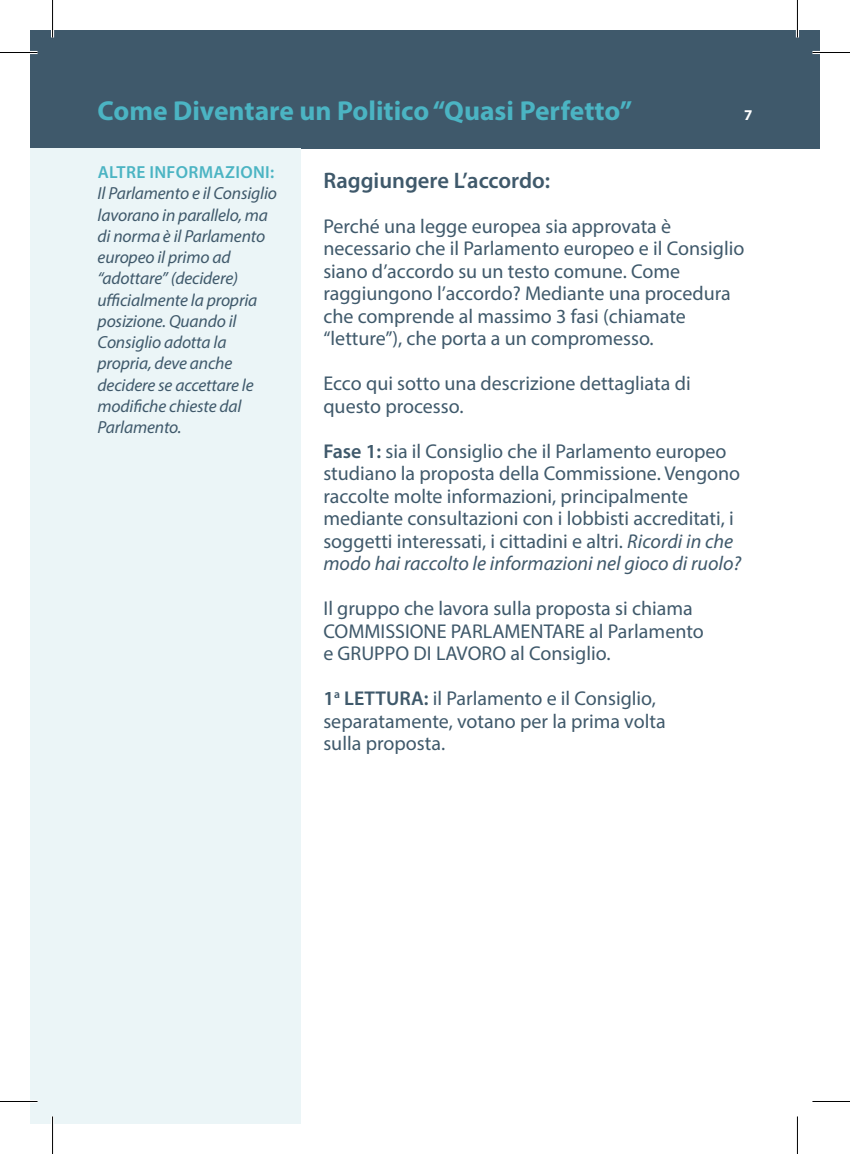
<style>
.page{position:relative;width:850px;height:1154px;background:#fff}
.page>*{position:absolute;margin:0;border:0;box-sizing:border-box;transform-origin:0 0}
.t1{font:700 27.5px "Myriad Pro";color:#4bb4c3}
.t2{font:600 22.5px "Myriad Pro";color:#3f596b}
.t3{font:20px/22.5px "Myriad Pro";color:#3f596b}
.t4{font:italic 17.5px/21.2px "Myriad Pro";letter-spacing:-.01em;color:#3f596b}
.t5{font:600 17.5px "Myriad Pro";letter-spacing:.02em;color:#4bb4c3}
.t6{font:700 15px "Myriad Pro";color:#fff}
.s1{font-weight:600}
.s2{font-style:italic}
</style>
<div class="page">
<div style="left:30px;top:30px;width:789px;height:118px;background:#3f596b"></div>
<div style="left:52px;top:148px;width:249px;height:976px;background:#ebf5f7"></div>
<div style="left:30px;top:148px;width:22px;height:976px;background:#ebf5f7"></div>
<hr style="left:0;top:51px;width:38px;height:3px;background:#fff">
<hr style="left:812px;top:51px;width:37px;height:3px;background:#fff">
<hr style="left:0;top:1100px;width:38px;height:3px;background:#fff">
<hr style="left:51px;top:0;width:3px;height:38px;background:#fff">
<hr style="left:51px;top:1116px;width:3px;height:38px;background:#fff">
<hr style="left:795px;top:0;width:3px;height:38px;background:#fff">
<hr style="left:0;top:52px;width:38px;height:1px;background:#000">
<hr style="left:812px;top:52px;width:37px;height:1px;background:#000">
<hr style="left:0;top:1101px;width:38px;height:1px;background:#000">
<hr style="left:812px;top:1101px;width:37px;height:1px;background:#000">
<hr style="left:52px;top:0;width:1px;height:38px;background:#000">
<hr style="left:52px;top:1116px;width:1px;height:38px;background:#000">
<hr style="left:796px;top:0;width:1px;height:38px;background:#000">
<hr style="left:796px;top:1116px;width:1px;height:38px;background:#000">
<h1 class="t1" style="left:98px;top:93px;width:535px">Come Diventare un Politico “Quasi Perfetto”</h1>
<p class="t6" style="left:743px;top:105px;width:10px">7</p>
<p class="t5" style="left:98px;top:161px;width:178px">ALTRE INFORMAZIONI:</p>
<p class="t4" style="left:98px;top:183px;width:181px">Il Parlamento e il Consiglio lavorano in parallelo, ma di norma è il Parlamento europeo il primo ad “adottare” (decidere) ufficialmente la propria posizione. Quando il<br>Consiglio adotta la propria, deve anche decidere se accettare le modifiche chieste dal<br>Parlamento.</p>
<p class="t2" style="left:323px;top:166px;width:228px">Raggiungere L’accordo:</p>
<p class="t3" style="left:323px;top:214px;width:422px">Perché una legge europea sia approvata è necessario che il Parlamento europeo e il Consiglio siano d’accordo su un testo comune. Come raggiungono l’accordo? Mediante una procedura che comprende al massimo 3 fasi (chiamate “letture”), che porta a un compromesso.</p>
<p class="t3" style="left:323px;top:372px;width:368px">Ecco qui sotto una descrizione dettagliata di questo processo.</p>
<p class="t3" style="left:323px;top:439px;width:419px"><span class="s1">Fase 1:</span> sia il Consiglio che il Parlamento europeo studiano la proposta della Commissione. Vengono raccolte molte informazioni, principalmente mediante consultazioni con i lobbisti accreditati, i soggetti interessati, i cittadini e altri. <span class="s2">Ricordi in che modo hai raccolto le informazioni nel gioco di ruolo?</span></p>
<p class="t3" style="left:323px;top:597px;width:382px">Il gruppo che lavora sulla proposta si chiama<br>COMMISSIONE PARLAMENTARE al Parlamento e GRUPPO DI LAVORO al Consiglio.</p>
<p class="t3" style="left:323px;top:687px;width:343px"><span class="s1">1</span><sup>a</sup> <span class="s1">LETTURA:</span> il Parlamento e il Consiglio, separatamente, votano per la prima volta sulla proposta.</p>
</div>
